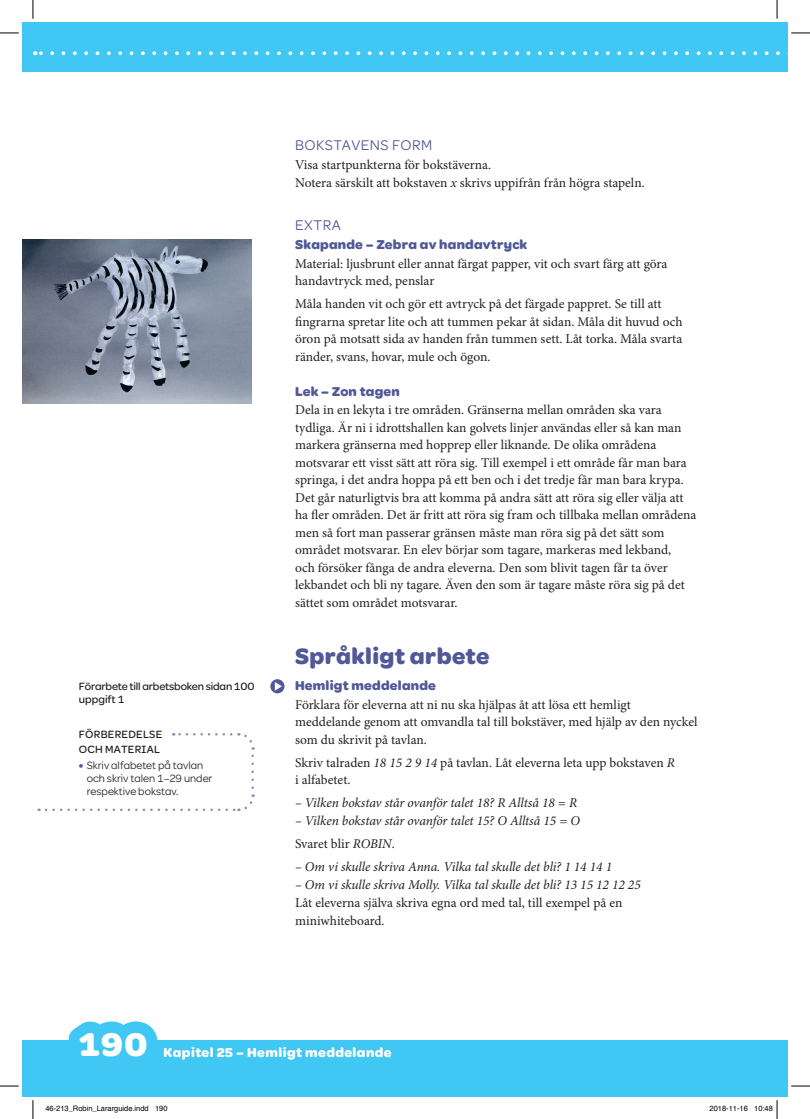
<style>
.page{position:relative;width:810px;height:1119px;background:#fff}
.page>*{position:absolute;margin:0;border:0;box-sizing:border-box;transform-origin:0 0}
.t1{font:700 35px "Omnes";color:#fff}
.t2{font:700 23.75px "Omnes";letter-spacing:.015em;color:#505897}
.t3{font:15px "Omnes";letter-spacing:.03em;color:#505897}
.t4{font:700 13.75px "Omnes";letter-spacing:.015em;color:#505897}
.t5{font:700 13.75px "Omnes";letter-spacing:.03em;color:#fff}
.t6{font:13.5px/17.5px "Minion Pro";color:#231f20}
.t7{font:italic 13.5px/22.9px "Minion Pro";letter-spacing:-.005em;color:#231f20}
.t8{font:11.25px/13px "Omnes";color:#231f20}
.t9{font:500 11.25px/12.9px "Omnes";letter-spacing:-.015em;color:#231f20}
.t10{font:500 11.25px/15px "Omnes";letter-spacing:.02em;color:#231f20}
.t11{font:7.5px "Helvetica";color:#000}
.s1{font-weight:700;font-size:12.5px;color:#505897}
.s2{font-style:italic}
.s3{font-style:normal}
</style>
<div class="page">
<div style="left:22px;top:22px;width:766px;height:50px;background:#40c7f4"></div>
<div style="left:22px;top:1039px;width:766px;height:57px;background:#40c7f4"></div>
<svg style="left:270px;top:679px;width:14px;height:14px"></svg>
<svg style="left:275px;top:681px;width:7px;height:9px"></svg>
<svg style="left:46px;top:794px;width:209px;height:17px"></svg>
<svg style="left:238px;top:733px;width:16px;height:54px"></svg>
<svg style="left:173px;top:733px;width:58px;height:2px"></svg>
<img style="left:22px;top:239px;width:230px;height:164px">
<svg style="left:57px;top:1021px;width:112px;height:19px"></svg>
<svg style="left:35px;top:51px;width:753px;height:4px"></svg>
<svg style="left:0;top:32px;width:19px;height:2px"></svg>
<svg style="left:791px;top:32px;width:19px;height:2px"></svg>
<svg style="left:0;top:1085px;width:19px;height:1px"></svg>
<svg style="left:791px;top:1085px;width:19px;height:1px"></svg>
<svg style="left:32px;top:0;width:2px;height:19px"></svg>
<svg style="left:32px;top:1100px;width:2px;height:18px"></svg>
<svg style="left:776px;top:0;width:2px;height:19px"></svg>
<svg style="left:776px;top:1100px;width:2px;height:18px"></svg>
<p class="t9" style="left:79px;top:678px;width:177px">Förarbete till arbetsboken sidan 100 uppgift 1</p>
<p class="t10" style="left:79px;top:725px;width:85px">FÖRBEREDELSE<br>OCH MATERIAL</p>
<p class="t8" style="left:87px;top:758px;width:127px;text-indent:-8px"><span class="s1">•</span> Skriv alfabetet på tavlan och skriv talen 1–29 under respektive bokstav.</p>
<p class="t3" style="left:295px;top:135px;width:138px">BOKSTAVENS FORM</p>
<p class="t6" style="left:295px;top:156px;width:351px;line-height:18.2px">Visa startpunkterna för bokstäverna.<br>Notera särskilt att bokstaven <span class="s2">x</span> skrivs uppifrån från högra stapeln.</p>
<p class="t3" style="left:295px;top:215px;width:47px">EXTRA</p>
<p class="t4" style="left:295px;top:235px;width:234px">Skapande – Zebra av handavtryck</p>
<p class="t6" style="left:295px;top:255px;width:374px">Material: ljusbrunt eller annat färgat papper, vit och svart färg att göra handavtryck med, penslar</p>
<p class="t6" style="left:295px;top:295px;width:389px">Måla handen vit och gör ett avtryck på det färgade pappret. Se till att fingrarna spretar lite och att tummen pekar åt sidan. Måla dit huvud och öron på motsatt sida av handen från tummen sett. Låt torka. Måla svarta ränder, svans, hovar, mule och ögon.</p>
<p class="t4" style="left:295px;top:381px;width:106px">Lek – Zon tagen</p>
<p class="t6" style="left:295px;top:401px;width:403px">Dela in en lekyta i tre områden. Gränserna mellan områden ska vara tydliga. Är ni i idrottshallen kan golvets linjer användas eller så kan man markera gränserna med hopprep eller liknande. De olika områdena motsvarar ett visst sätt att röra sig. Till exempel i ett område får man bara springa, i det andra hoppa på ett ben och i det tredje får man bara krypa.<br>Det går naturligtvis bra att komma på andra sätt att röra sig eller välja att ha fler områden. Det är fritt att röra sig fram och tillbaka mellan områdena men så fort man passerar gränsen måste man röra sig på det sätt som området motsvarar. En elev börjar som tagare, markeras med lekband,<br>och försöker fånga de andra eleverna. Den som blivit tagen får ta över lekbandet och bli ny tagare. Även den som är tagare måste röra sig på det sättet som området motsvarar.</p>
<h2 class="t2" style="left:295px;top:638px;width:196px">Språkligt arbete</h2>
<p class="t4" style="left:295px;top:675px;width:142px">Hemligt meddelande</p>
<p class="t6" style="left:295px;top:696px;width:404px">Förklara för eleverna att ni nu ska hjälpas åt att lösa ett hemligt meddelande genom att omvandla tal till bokstäver, med hjälp av den nyckel som du skrivit på tavlan.</p>
<p class="t6" style="left:295px;top:754px;width:381px">Skriv talraden <span class="s2">18 15 2 9 14</span> på tavlan. Låt eleverna leta upp bokstaven <span class="s2">R </span>i alfabetet.</p>
<p class="t7" style="left:295px;top:791px;width:283px">– Vilken bokstav står ovanför talet 18? R Alltså 18 = R</p>
<p class="t7" style="left:295px;top:809px;width:286px">– Vilken bokstav står ovanför talet 15? O Alltså 15 = O<br><span class="s3">Svaret blir</span> ROBIN<span class="s3">.</span></p>
<p class="t7" style="left:295px;top:855px;width:318px">– Om vi skulle skriva Anna. Vilka tal skulle det bli? 1 14 14 1</p>
<p class="t7" style="left:295px;top:873px;width:347px">– Om vi skulle skriva Molly. Vilka tal skulle det bli? 13 15 12 12 25</p>
<p class="t6" style="left:295px;top:894px;width:329px">Låt eleverna själva skriva egna ord med tal, till exempel på en miniwhiteboard.</p>
<h1 class="t1" style="left:79px;top:1018px;width:70px">190</h1>
<p class="t5" style="left:163px;top:1042px;width:230px">Kapitel 25 – Hemligt meddelande</p>
<p class="t11" style="left:45px;top:1102px;width:124px">46-213_Robin_Lararguide.indd 190</p>
<p class="t11" style="left:710px;top:1102px;width:65px">2018-11-16 10:48</p>
</div>
